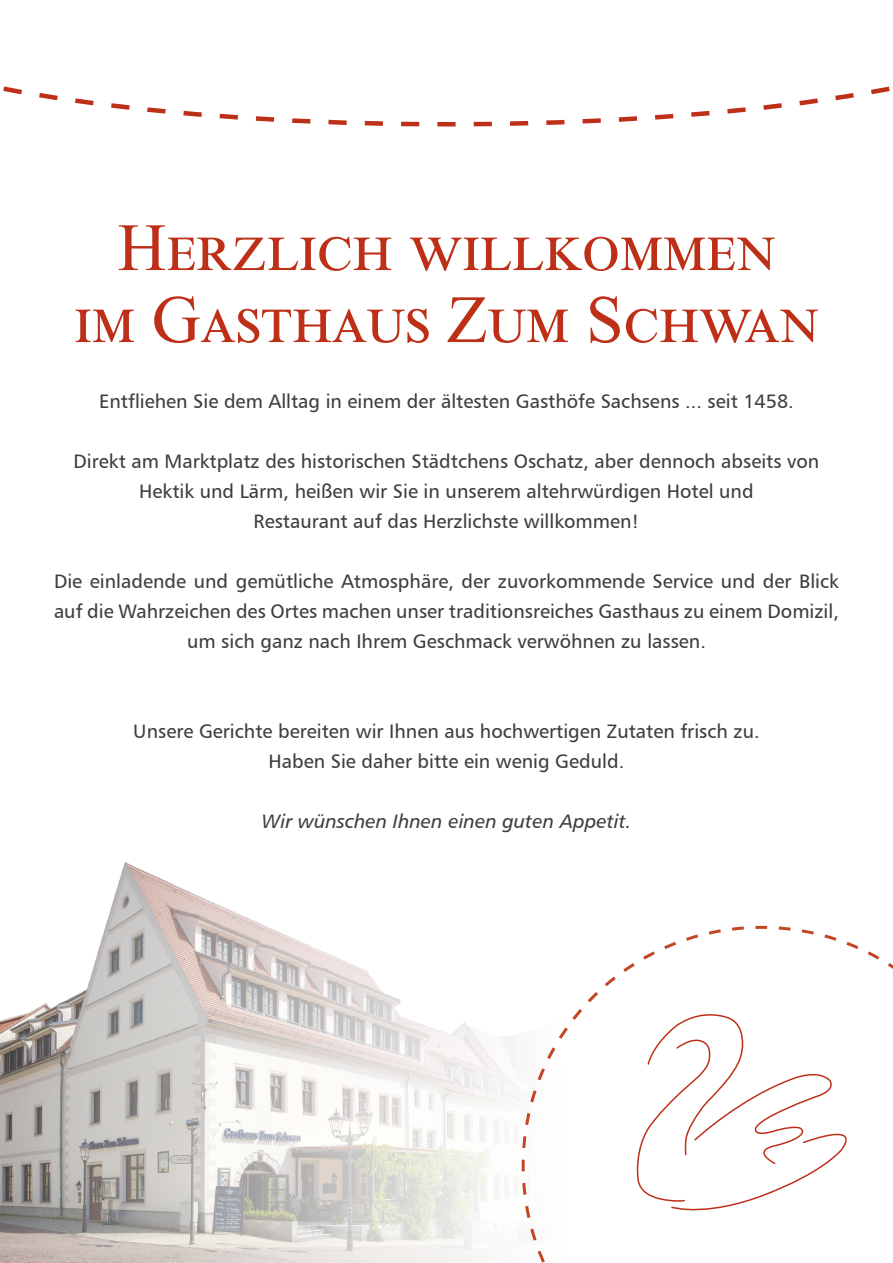
<style>
.page{position:relative;width:893px;height:1263px;background:#fff}
.page>*{position:absolute;margin:0;border:0;box-sizing:border-box;transform-origin:0 0}
.t1{font:67.5px "Times New Roman";color:#be2f18}
.t2{font:19.5px/30px "Humanist 777 BT Roman B";color:#3e3e3f;text-align:center}
.t3{font:19.5px "Humanist 777 BT Italic B";color:#3e3e3f}
</style>
<div class="page">
<img style="left:0;top:862px;width:516px;height:401px">
<svg style="left:521px;top:925px;width:372px;height:338px"></svg>
<svg style="left:3px;top:86px;width:887px;height:41px"></svg>
<svg style="left:636px;top:1007px;width:230px;height:212px"></svg>
<p class="t1" style="left:118px;top:200px;width:659px">Herzlich willkommen</p>
<p class="t1" style="left:74px;top:272px;width:746px">im Gasthaus Zum Schwan</p>
<p class="t2" style="left:99px;top:386px;width:696px">Entfliehen Sie dem Alltag in einem der ältesten Gasthöfe Sachsens ... seit 1458.</p>
<p class="t2" style="left:74px;top:446px;width:747px">Direkt am Marktplatz des historischen Städtchens Oschatz, aber dennoch abseits von</p>
<p class="t2" style="left:139px;top:476px;width:616px">Hektik und Lärm, heißen wir Sie in unserem altehrwürdigen Hotel und</p>
<p class="t2" style="left:254px;top:506px;width:387px">Restaurant auf das Herzlichste willkommen!</p>
<p class="t2" style="left:54px;top:566px;width:786px">Die einladende und gemütliche Atmosphäre, der zuvorkommende Service und der Blick auf die Wahrzeichen des Ortes machen unser traditionsreiches Gasthaus zu einem Domizil, um sich ganz nach Ihrem Geschmack verwöhnen zu lassen.</p>
<p class="t2" style="left:133px;top:716px;width:628px">Unsere Gerichte bereiten wir Ihnen aus hochwertigen Zutaten frisch zu.</p>
<p class="t2" style="left:269px;top:746px;width:357px">Haben Sie daher bitte ein wenig Geduld.</p>
<p class="t3" style="left:262px;top:809px;width:371px">Wir wünschen Ihnen einen guten Appetit.</p>
</div>
